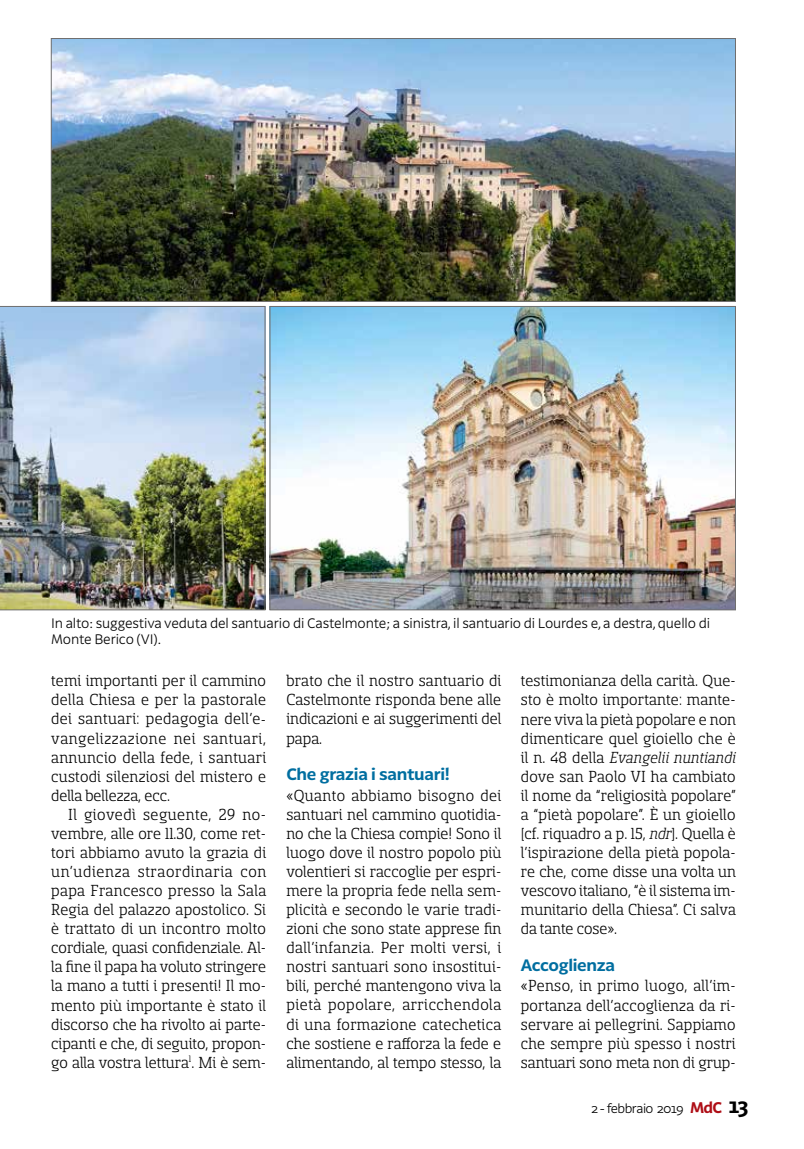
<style>
.page{position:relative;width:804px;height:1149px;background:#fff}
.page>*{position:absolute;margin:0;border:0;box-sizing:border-box;transform-origin:0 0}
.t1{font:17.7px/19px "Sancoale Slab Norm";letter-spacing:.01em;color:#000;text-align:justify;scale:.95 1}
.t2{font:17.7px "Sancoale Slab Norm Regular Ital";letter-spacing:.015em;color:#000;scale:.95 1}
.t3{font:700 16.05px "Latina Essential";letter-spacing:-.02em;color:#006ea0}
.t4{font:300 13.5px/15.5px "Latina Essential";letter-spacing:-.01em;color:#000}
.t5{font:300 12.75px "Latina Essential";letter-spacing:-.05em;color:#000}
.s1{font-family:"Sancoale Slab Norm"}
.s2{font-family:"Sancoale Slab Norm Regular Ital"}
.s3{font-weight:700;font-size:15px;color:#ae0e16}
.s4{font-weight:700;font-size:21px}
</style>
<div class="page">
<img style="left:0;top:306px;width:265px;height:304px">
<img style="left:272px;top:308px;width:461px;height:300px">
<div style="left:270px;top:306px;width:465px;height:304px;border:1px solid #706f6f"></div>
<img style="left:53px;top:40px;width:680px;height:259px">
<div style="left:51px;top:38px;width:684px;height:263px;border:1px solid #706f6f"></div>
<p class="t4" style="left:51px;top:615px;width:660px">In alto: suggestiva veduta del santuario di Castelmonte; a sinistra, il santuario di Lourdes e, a destra, quello di<br>Monte Berico (VI).</p>
<p class="t1" style="left:51px;top:671px;width:228px">temi importanti per il cammino della Chiesa e per la pastorale dei santuari: pedagogia dell’e&shy;vangelizzazione nei santuari, annuncio della fede, i santuari custodi silenziosi del mistero e della bellezza, ecc.</p>
<p class="t1" style="left:51px;top:804px;width:228px;text-indent:17px">Il giovedì seguente, 29 no&shy;vembre, alle ore 11.30, come ret&shy;tori abbiamo avuto la grazia di un’udienza straordinaria con papa Francesco presso la Sala Regia del palazzo apostolico. Si è trattato di un incontro molto cordiale, quasi confidenziale. Al&shy;la fine il papa ha voluto stringere la mano a tutti i presenti! Il mo&shy;mento più importante è stato il discorso che ha rivolto ai parte&shy;cipanti e che, di seguito, propon&shy;go alla vostra lettura<sup>1</sup>. Mi è sem-</p>
<p class="t1" style="left:286px;top:671px;width:228px">brato che il nostro santuario di Castelmonte risponda bene alle indicazioni e ai suggerimenti del papa.</p>
<p class="t3" style="left:286px;top:765px;width:165px">Che grazia i santuari!</p>
<p class="t1" style="left:286px;top:785px;width:228px;text-align:left">«Quanto abbiamo bisogno dei santuari nel cammino quotidia&shy;no che la Chiesa compie! Sono il luogo dove il nostro popolo più volentieri si raccoglie per espri&shy;mere la propria fede nella sem&shy;plicità e secondo le varie tradi&shy;zioni che sono state apprese fin dall’infanzia. Per molti versi, i nostri santuari sono insostitui&shy;bili, perché mantengono viva la pietà popolare, arricchendola di una formazione catechetica che sostiene e rafforza la fede e alimentando, al tempo stesso, la</p>
<p class="t1" style="left:521px;top:671px;width:228px">testimonianza della carità. Que&shy;sto è molto importante: mante&shy;nere viva la pietà popolare e non dimenticare quel gioiello che è</p>
<p class="t2" style="left:521px;top:748px;width:228px"><span class="s1">il n. 48 della</span> Evangelii nuntiandi</p>
<p class="t1" style="left:521px;top:766px;width:228px">dove san Paolo VI ha cambiato il nome da “religiosità popolare” a “pietà popolare”. È un gioiello [cf. riquadro a p. 15, <span class="s2">ndr</span>]. Quella è l’ispirazione della pietà popola&shy;re che, come disse una volta un vescovo italiano, “è il sistema im&shy;munitario della Chiesa”. Ci salva da tante cose».</p>
<p class="t3" style="left:521px;top:955px;width:96px">Accoglienza</p>
<p class="t1" style="left:521px;top:976px;width:228px">«Penso, in primo luogo, all’im&shy;portanza dell’accoglienza da ri&shy;servare ai pellegrini. Sappiamo che sempre più spesso i nostri santuari sono meta non di grup-</p>
<p class="t5" style="left:591px;top:1100px;width:159px">2 - febbraio 2019 <span class="s3">MdC</span> <span class="s4">13</span></p>
</div>
